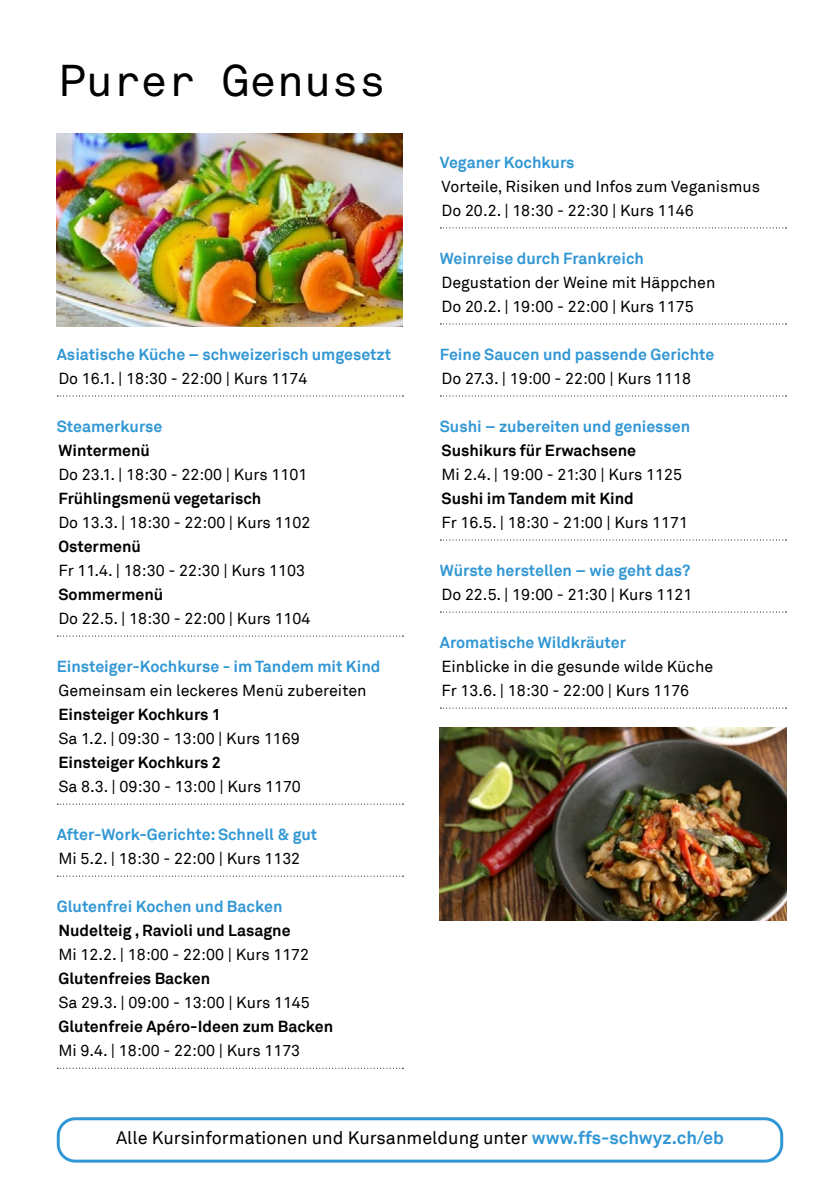
<style>
.page{position:relative;width:840px;height:1191px;background:#fff}
.page>*{position:absolute;margin:0;border:0;box-sizing:border-box;transform-origin:0 0}
.t1{font:44px "Akkurat Mono";color:#000}
.t2{font:18px "Akkurat";color:#000}
.t3{font:16px/24px "Akkurat";color:#000}
.t4{font:700 16px "Akkurat";color:#3197d4}
.t5{font:700 16px "Akkurat";color:#000}
.s1{font-weight:700;color:#3197d4}
</style>
<div class="page">
<svg style="left:57px;top:395px;width:346px;height:1px"></svg>
<svg style="left:57px;top:635px;width:346px;height:1px"></svg>
<svg style="left:57px;top:803px;width:346px;height:1px"></svg>
<svg style="left:57px;top:875px;width:346px;height:1px"></svg>
<svg style="left:57px;top:1067px;width:346px;height:1px"></svg>
<svg style="left:440px;top:227px;width:346px;height:1px"></svg>
<svg style="left:440px;top:323px;width:346px;height:1px"></svg>
<svg style="left:440px;top:395px;width:346px;height:1px"></svg>
<svg style="left:440px;top:539px;width:346px;height:1px"></svg>
<svg style="left:440px;top:611px;width:346px;height:1px"></svg>
<svg style="left:440px;top:707px;width:346px;height:1px"></svg>
<div style="left:57px;top:1117px;width:725px;height:45px;border:3px solid #3197d4;border-radius:17px"></div>
<img style="left:439px;top:727px;width:346px;height:193px">
<img style="left:57px;top:133px;width:346px;height:193px">
<h1 class="t1" style="left:58px;top:54px;width:329px">Purer Genuss</h1>
<p class="t4" style="left:57px;top:344px;width:336px">Asiatische Küche – schweizerisch umgesetzt</p>
<p class="t3" style="left:58px;top:367px;width:250px">Do 16.1. | 18:30 - 22:00 | Kurs 1174</p>
<p class="t4" style="left:57px;top:416px;width:107px">Steamerkurse</p>
<p class="t5" style="left:58px;top:440px;width:93px">Wintermenü</p>
<p class="t3" style="left:58px;top:463px;width:250px">Do 23.1. | 18:30 - 22:00 | Kurs 1101</p>
<p class="t5" style="left:58px;top:488px;width:204px">Frühlingsmenü vegetarisch</p>
<p class="t3" style="left:58px;top:511px;width:253px">Do 13.3. | 18:30 - 22:00 | Kurs 1102</p>
<p class="t5" style="left:58px;top:536px;width:84px">Ostermenü</p>
<p class="t3" style="left:58px;top:559px;width:248px">Fr 11.4. | 18:30 - 22:30 | Kurs 1103</p>
<p class="t5" style="left:58px;top:584px;width:106px">Sommermenü</p>
<p class="t3" style="left:58px;top:607px;width:253px">Do 22.5. | 18:30 - 22:00 | Kurs 1104</p>
<p class="t4" style="left:57px;top:656px;width:325px">Einsteiger-Kochkurse - im Tandem mit Kind</p>
<p class="t3" style="left:58px;top:679px;width:309px">Gemeinsam ein leckeres Menü zubereiten</p>
<p class="t5" style="left:58px;top:704px;width:164px">Einsteiger Kochkurs 1</p>
<p class="t3" style="left:58px;top:727px;width:243px">Sa 1.2. | 09:30 - 13:00 | Kurs 1169</p>
<p class="t5" style="left:58px;top:752px;width:164px">Einsteiger Kochkurs 2</p>
<p class="t3" style="left:58px;top:775px;width:244px">Sa 8.3. | 09:30 - 13:00 | Kurs 1170</p>
<p class="t4" style="left:57px;top:824px;width:262px">After-Work-Gerichte: Schnell &amp; gut</p>
<p class="t3" style="left:58px;top:847px;width:243px">Mi 5.2. | 18:30 - 22:00 | Kurs 1132</p>
<p class="t4" style="left:57px;top:896px;width:227px">Glutenfrei Kochen und Backen</p>
<p class="t5" style="left:58px;top:920px;width:233px">Nudelteig , Ravioli und Lasagne</p>
<p class="t3" style="left:58px;top:943px;width:252px">Mi 12.2. | 18:00 - 22:00 | Kurs 1172</p>
<p class="t5" style="left:58px;top:968px;width:153px">Glutenfreies Backen</p>
<p class="t3" style="left:58px;top:991px;width:253px">Sa 29.3. | 09:00 - 13:00 | Kurs 1145</p>
<p class="t5" style="left:58px;top:1016px;width:276px">Glutenfreie Apéro-Ideen zum Backen</p>
<p class="t3" style="left:58px;top:1039px;width:243px">Mi 9.4. | 18:00 - 22:00 | Kurs 1173</p>
<p class="t4" style="left:439px;top:152px;width:136px">Veganer Kochkurs</p>
<p class="t3" style="left:441px;top:175px;width:320px">Vorteile, Risiken und Infos zum Veganismus<br>Do 20.2. | 18:30 - 22:30 | Kurs 1146</p>
<p class="t4" style="left:439px;top:248px;width:205px">Weinreise durch Frankreich</p>
<p class="t3" style="left:441px;top:271px;width:275px">Degustation der Weine mit Häppchen<br>Do 20.2. | 19:00 - 22:00 | Kurs 1175</p>
<p class="t4" style="left:439px;top:344px;width:276px">Feine Saucen und passende Gerichte</p>
<p class="t3" style="left:441px;top:367px;width:251px">Do 27.3. | 19:00 - 22:00 | Kurs 1118</p>
<p class="t4" style="left:439px;top:416px;width:252px">Sushi – zubereiten und geniessen</p>
<p class="t5" style="left:441px;top:440px;width:196px">Sushikurs für Erwachsene</p>
<p class="t3" style="left:441px;top:463px;width:242px">Mi 2.4. | 19:00 - 21:30 | Kurs 1125</p>
<p class="t5" style="left:441px;top:488px;width:194px">Sushi im Tandem mit Kind</p>
<p class="t3" style="left:441px;top:511px;width:248px">Fr 16.5. | 18:30 - 21:00 | Kurs 1171</p>
<p class="t4" style="left:439px;top:560px;width:252px">Würste herstellen – wie geht das?</p>
<p class="t3" style="left:441px;top:583px;width:252px">Do 22.5. | 19:00 - 21:30 | Kurs 1121</p>
<p class="t4" style="left:439px;top:632px;width:187px">Aromatische Wildkräuter</p>
<p class="t3" style="left:441px;top:655px;width:273px">Einblicke in die gesunde wilde Küche<br>Fr 13.6. | 18:30 - 22:00 | Kurs 1176</p>
<p class="t2" style="left:116px;top:1126px;width:609px">Alle Kursinformationen und Kursanmeldung unter <span class="s1">www.ffs-schwyz.ch/eb</span></p>
</div>
